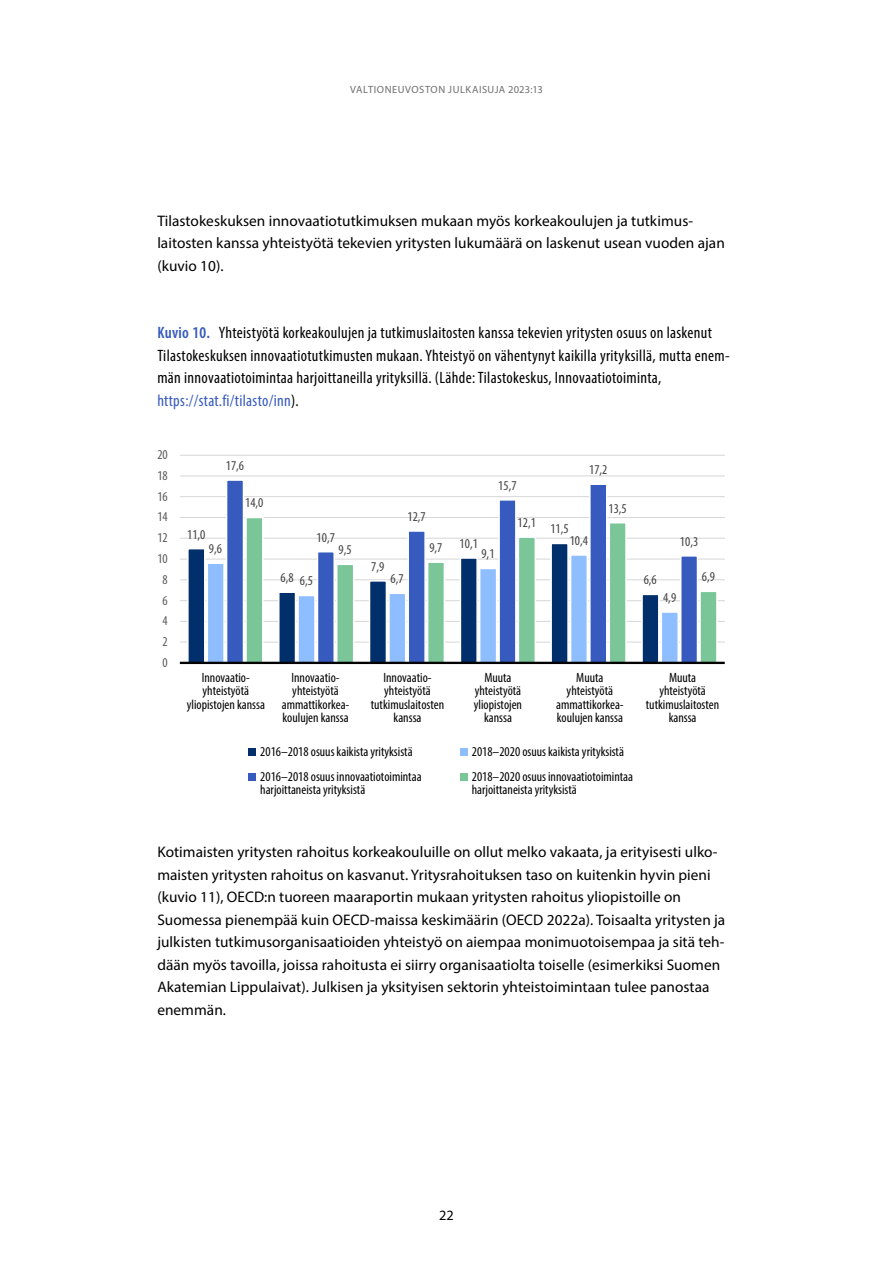
<style>
.page{position:relative;width:893px;height:1263px;background:#fff}
.page>*{position:absolute;margin:0;border:0;box-sizing:border-box;transform-origin:0 0}
.t1{font:condensed 16.5px/22.5px "Myriad Pro";letter-spacing:.02em;color:#000}
._01_Leipä_pitkän_ots{font:15.3px/22.5px "Myriad Pro";letter-spacing:.005em;color:#000}
._01_Leipä{font:15.3px/22.5px "Myriad Pro";letter-spacing:.005em;color:#000}
.t2{font:14.25px "Myriad Pro";color:#000}
.t3{font:condensed 13.5px/13.5px "Myriad Pro";color:#000;text-align:center}
.t4{font:condensed 13.5px "Myriad Pro";color:#404040}
.t5{font:condensed 13.5px "Myriad Pro";color:#595959}
.t6{font:10.5px "Myriad Pro";letter-spacing:.015em;color:#6f6f6e}
.s1{font-weight:600;color:#365abd}
.s2{color:#365abd}
</style>
<div class="page">
<div style="left:249px;top:748px;width:7px;height:7px;background:#002f6c"></div>
<div style="left:460px;top:748px;width:7px;height:7px;background:#8ebeff"></div>
<div style="left:249px;top:773px;width:7px;height:7px;background:#365abd"></div>
<div style="left:460px;top:773px;width:7px;height:7px;background:#7ac699"></div>
<hr style="left:180px;top:455px;width:545px;height:1px;background:#d9d9d9">
<hr style="left:180px;top:475px;width:545px;height:1px;background:#d9d9d9">
<hr style="left:180px;top:496px;width:545px;height:1px;background:#d9d9d9">
<hr style="left:180px;top:517px;width:545px;height:1px;background:#d9d9d9">
<hr style="left:180px;top:538px;width:545px;height:1px;background:#d9d9d9">
<hr style="left:180px;top:558px;width:545px;height:2px;background:#d9d9d9">
<hr style="left:180px;top:579px;width:545px;height:1px;background:#d9d9d9">
<hr style="left:180px;top:600px;width:545px;height:1px;background:#d9d9d9">
<hr style="left:180px;top:621px;width:545px;height:1px;background:#d9d9d9">
<hr style="left:180px;top:641px;width:545px;height:2px;background:#d9d9d9">
<svg style="left:186px;top:549px;width:20px;height:113px"></svg>
<svg style="left:206px;top:558px;width:19px;height:104px"></svg>
<svg style="left:225px;top:480px;width:383px;height:182px"></svg>
<svg style="left:245px;top:516px;width:473px;height:146px"></svg>
<hr style="left:180px;top:662px;width:545px;height:2px;background:#000">
<p class="t6" style="left:350px;top:83px;width:13px">Valtion</p>
<p class="t6" style="left:392px;top:83px;width:14px">euvoston</p>
<p class="t6" style="left:448px;top:83px;width:7px">julkaisuja</p>
<p class="t6" style="left:508px;top:83px;width:36px">2023:13</p>
<p class="_01_Leipä" style="left:157px;top:209px;width:569px">Tilastokeskuksen innovaatiotutkimuksen mukaan myös korkeakoulujen ja tutkimus&shy;laitosten kanssa yhteistyötä tekevien yritysten lukumäärä on laskenut usean vuoden ajan (kuvio 10).</p>
<p class="t1" style="left:157px;top:321px;width:574px"><span class="s1">Kuvio 10.</span> Yhteistyötä korkeakoulujen ja tutkimuslaitosten kanssa tekevien yritysten osuus on laskenut Tilastokeskuksen innovaatiotutkimusten mukaan. Yhteistyö on vähentynyt kaikilla yrityksillä, mutta enem&shy;män innovaatiotoimintaa harjoittaneilla yrityksillä. (Lähde: Tilastokeskus, Innovaatiotoiminta, <span class="s2">https://stat.fi/tilasto/inn</span>).</p>
<p class="t5" style="left:157px;top:446px;width:12px">20</p>
<p class="t5" style="left:157px;top:467px;width:12px">18</p>
<p class="t5" style="left:157px;top:488px;width:12px">16</p>
<p class="t5" style="left:157px;top:509px;width:12px">14</p>
<p class="t5" style="left:157px;top:530px;width:12px">12</p>
<p class="t5" style="left:157px;top:550px;width:12px">10</p>
<p class="t5" style="left:163px;top:571px;width:7px">8</p>
<p class="t5" style="left:163px;top:592px;width:7px">6</p>
<p class="t5" style="left:163px;top:613px;width:7px">4</p>
<p class="t5" style="left:163px;top:633px;width:7px">2</p>
<p class="t5" style="left:163px;top:654px;width:7px">0</p>
<p class="t4" style="left:226px;top:457px;width:20px">17,6</p>
<p class="t4" style="left:589px;top:461px;width:20px">17,2</p>
<p class="t4" style="left:498px;top:477px;width:20px">15,7</p>
<p class="t4" style="left:187px;top:526px;width:20px">11,0</p>
<p class="t4" style="left:209px;top:540px;width:15px">9,6</p>
<p class="t4" style="left:245px;top:495px;width:20px">14,0</p>
<p class="t4" style="left:407px;top:508px;width:20px">12,7</p>
<p class="t4" style="left:317px;top:529px;width:20px">10,7</p>
<p class="t4" style="left:338px;top:541px;width:15px">9,5</p>
<p class="t4" style="left:429px;top:539px;width:15px">9,7</p>
<p class="t4" style="left:371px;top:558px;width:15px">7,9</p>
<p class="t4" style="left:280px;top:569px;width:15px">6,8</p>
<p class="t4" style="left:300px;top:573px;width:15px">6,5</p>
<p class="t4" style="left:391px;top:570px;width:15px">6,7</p>
<p class="t4" style="left:460px;top:535px;width:20px">10,1</p>
<p class="t4" style="left:481px;top:546px;width:15px">9,1</p>
<p class="t4" style="left:518px;top:514px;width:20px">12,1</p>
<p class="t4" style="left:550px;top:521px;width:20px">11,5</p>
<p class="t4" style="left:570px;top:532px;width:20px">10,4</p>
<p class="t4" style="left:608px;top:500px;width:20px">13,5</p>
<p class="t4" style="left:644px;top:572px;width:15px">6,6</p>
<p class="t4" style="left:680px;top:533px;width:20px">10,3</p>
<p class="t4" style="left:702px;top:568px;width:15px">6,9</p>
<p class="t4" style="left:663px;top:589px;width:15px">4,9</p>
<p class="t3" style="left:187px;top:670px;width:80px">Innovaatio&shy;yhteistyötä yliopistojen kanssa</p>
<p class="t3" style="left:282px;top:670px;width:69px">Innovaatio&shy;yhteistyötä ammattikorkea&shy;koulujen kanssa</p>
<p class="t3" style="left:371px;top:670px;width:75px">Innovaatio&shy;yhteistyötä tutkimuslaitosten kanssa</p>
<p class="t3" style="left:474px;top:670px;width:50px">Muuta yhteistyötä yliopistojen kanssa</p>
<p class="t3" style="left:556px;top:670px;width:69px">Muuta yhteistyötä ammattikorkea&shy;koulujen kanssa</p>
<p class="t3" style="left:646px;top:670px;width:75px">Muuta yhteistyötä tutkimuslaitosten kanssa</p>
<p class="t3" style="left:260px;top:744px;width:154px">2016–2018 osuuskaikista yrityksistä</p>
<p class="t3" style="left:472px;top:744px;width:154px">2018–2020 osuuskaikistayrityksistä</p>
<p class="t3" style="left:260px;top:769px;width:163px;text-align:left">2016–2018 osuus innovaatiotoimintaa harjoittaneista yrityksistä</p>
<p class="t3" style="left:472px;top:769px;width:163px;text-align:left">2018–2020 osuus innovaatiotoimintaa harjoittaneista yrityksistä</p>
<p class="_01_Leipä_pitkän_ots" style="left:157px;top:840px;width:569px">Kotimaisten yritysten rahoitus korkeakouluille on ollut melko vakaata, ja erityisesti ulko&shy;maisten yritysten rahoitus on kasvanut. Yritysrahoituksen taso on kuitenkin hyvin pieni (kuvio 11), OECD:n tuoreen maaraportin mukaan yritysten rahoitus yliopistoille on Suomessa pienempää kuin OECD-maissa keskimäärin (OECD 2022a). Toisaalta yritysten ja julkisten tutkimusorganisaatioiden yhteistyö on aiempaa monimuotoisempaa ja sitä teh&shy;dään myös tavoilla, joissa rahoitusta ei siirry organisaatiolta toiselle (esimerkiksi Suomen Akatemian Lippulaivat). Julkisen ja yksityisen sektorin yhteistoimintaan tulee panostaa enemmän.</p>
<p class="t2" style="left:439px;top:1206px;width:16px">22</p>
</div>
